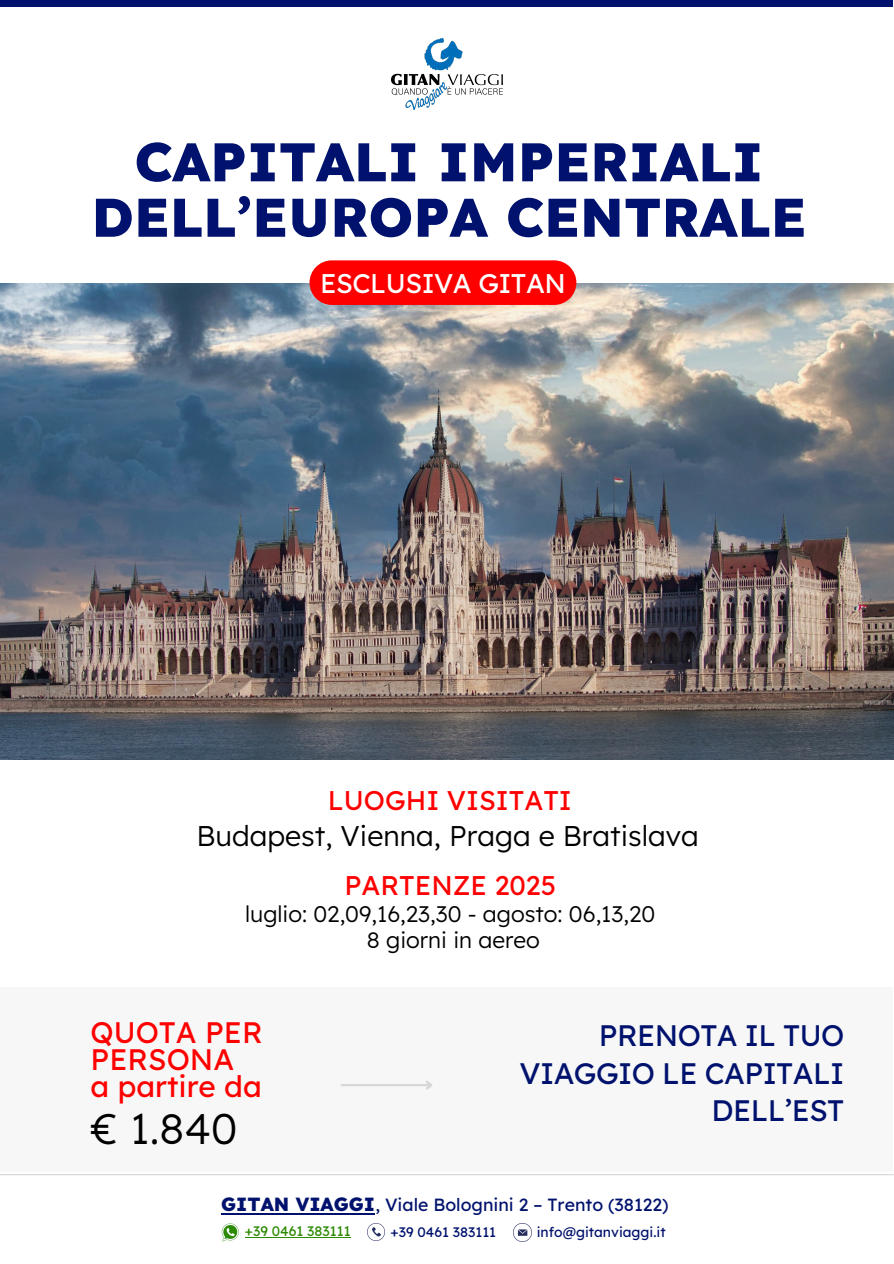
<style>
.page{position:relative;width:894px;height:1264px;background:#fff}
.page>*{position:absolute;margin:0;border:0;box-sizing:border-box;transform-origin:0 0}
.t1{font:800 54.3px/55.3px "Lexend";color:#00126d;text-align:center}
.t2{font:300 42.75px "Lexend";color:#000}
.t3{font:29.55px/37.2px "Lexend";letter-spacing:-.02em;color:#00126d;text-align:right}
.t4{font:29.55px/27px "Lexend";color:#f00}
.t5{font:300 28.5px "Lexend";color:#000}
.t6{font:27px "Lexend";color:#f00}
.t7{font:27px "Lexend";letter-spacing:-.02em;color:#fff}
.t8{font:300 22.5px/25.8px "Lexend";color:#000;text-align:center}
.t9{font:17.7px "Lexend";color:#00126d}
.t10{font:13.8px "Lexend";color:#00126d}
.t11{font:13.8px "Lexend";color:#2c8a03}
.s1{font-weight:800;font-size:19.05px}
</style>
<div class="page">
<div style="left:1px;top:986px;width:891px;height:185px;background:#f7f7f7"></div>
<hr style="left:0;top:1174px;width:893px;height:1px;background:#d7d7d7">
<div style="left:1px;top:0;width:891px;height:7px;background:#00126d"></div>
<hr style="left:340px;top:1083px;width:91px;height:3px;background:#d7d7d7">
<svg style="left:423px;top:1081px;width:9px;height:9px"></svg>
<img style="left:221px;top:1223px;width:18px;height:18px">
<hr style="left:245px;top:1236px;width:105px;height:1px;background:#2c8a03">
<img style="left:367px;top:1223px;width:17px;height:17px">
<img style="left:513px;top:1223px;width:18px;height:18px">
<hr style="left:221px;top:1213px;width:154px;height:1px;background:#00126d">
<img style="left:391px;top:38px;width:111px;height:71px">
<img style="left:0;top:283px;width:893px;height:476px">
<div style="left:309px;top:260px;width:267px;height:45px;background:#f00"></div>
<p class="t1" style="left:91px;top:133px;width:716px">CAPITALI IMPERIALI<br>DELL’EUROPA CENTRALE</p>
<h6 class="t7" style="left:320px;top:266px;width:247px">ESCLUSIVA GITAN</h6>
<h3 class="t6" style="left:328px;top:783px;width:245px">LUOGHI VISITATI</h3>
<h3 class="t5" style="left:196px;top:817px;width:504px">Budapest, Vienna, Praga e Bratislava</h3>
<p class="t6" style="left:344px;top:867px;width:213px">PARTENZE 2025</p>
<h4 class="t8" style="left:245px;top:900px;width:411px">luglio: 02,09,16,23,30 - agosto: 06,13,20<br>8 giorni in aereo</h4>
<p class="t4" style="left:91px;top:1018px;width:173px">QUOTA PER<br>PERSONA<br>a partire da</p>
<h1 class="t2" style="left:91px;top:1100px;width:148px">€ 1.840</h1>
<p class="t3" style="left:519px;top:1016px;width:326px">PRENOTA IL TUO<br>VIAGGIO LE CAPITALI<br>DELL’EST</p>
<h2 class="t9" style="left:221px;top:1193px;width:449px"><span class="s1">GITAN VIAGGI</span>, Viale Bolognini 2 – Trento (38122)</h2>
<h3 class="t11" style="left:245px;top:1222px;width:107px">+39 0461 383111</h3>
<h5 class="t10" style="left:390px;top:1223px;width:107px">+39 0461 383111</h5>
<h3 class="t10" style="left:536px;top:1223px;width:130px">info@gitanviaggi.it</h3>
</div>
